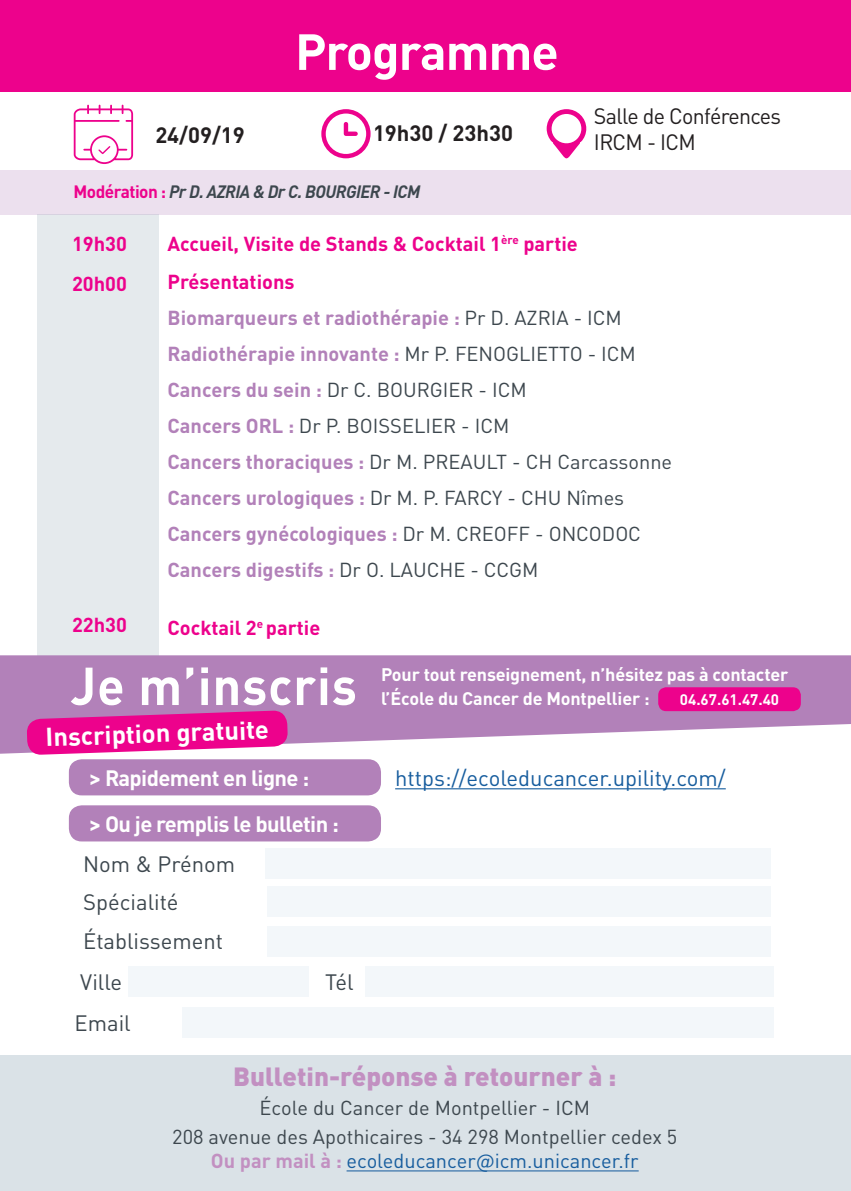
<style>
.page{position:relative;width:851px;height:1191px;background:#fff}
.page>*{position:absolute;margin:0;border:0;box-sizing:border-box;transform-origin:0 0}
.t1{font:700 52.4px "DINOT";letter-spacing:.02em;color:#fff;scale:.95 1}
.t2{font:700 50px "DINOT";letter-spacing:-.02em;color:#fff}
.t3{font:900 26px "DINOT";color:#c290c1}
.t4{font:700 25.6px "DINOT";color:#fff}
.t5{font:22px "DINOT";color:#3d474e}
.t6{font:700 22px "DINOT";letter-spacing:-.03em;color:#fff}
.t7{font:22px "DINOT";color:#175d9e}
.t8{font:22px/26.4px "DINOT";letter-spacing:-.03em;color:#231f20}
.t9{font:700 22px "DINOT";color:#231f20}
.t10{font:20px "DINOT";color:#3d474e}
.t11{font:700 20px "DINOT";color:#b281b9}
.t12{font:700 20px "DINOT";color:#ed028c}
.t13{font:20px "DINOT";color:#175d9e}
.t14{font:700 18px/24px "DINOT";letter-spacing:-.01em;color:#fff}
.t15{font:italic 700 17.8px "DINOT";letter-spacing:-.03em;color:#3d474e}
.t16{font:700 15px "DINOT";color:#fff}
.s1{font-style:normal;color:#ed028c}
.s2{font-weight:400;color:#3d474e}
.s3{font-weight:700;color:#b281b9}
.s4{font-weight:700;color:#c290c1}
</style>
<div class="page">
<div style="left:0;top:170px;width:850px;height:44px;background:#ece0ee"></div>
<div style="left:37px;top:214px;width:121px;height:441px;background:#e5eaed"></div>
<svg style="left:73px;top:104px;width:61px;height:60px"></svg>
<svg style="left:321px;top:109px;width:50px;height:50px"></svg>
<svg style="left:546px;top:109px;width:41px;height:50px"></svg>
<div style="left:0;top:0;width:850px;height:91px;background:#ed028c"></div>
<svg style="left:0;top:655px;width:850px;height:98px;fill:#b281b9"></svg>
<div style="left:0;top:1055px;width:850px;height:136px;background:#dae2e7"></div>
<hr style="left:346px;top:1170px;width:292px;height:1px;background:#175d9e">
<div style="left:265px;top:848px;width:506px;height:30px;background:#f3f7fa"></div>
<div style="left:267px;top:886px;width:504px;height:31px;background:#f3f7fa"></div>
<div style="left:267px;top:925px;width:504px;height:31px;background:#f3f7fa"></div>
<div style="left:128px;top:966px;width:180px;height:31px;background:#f3f7fa"></div>
<div style="left:365px;top:966px;width:408px;height:31px;background:#f3f7fa"></div>
<div style="left:182px;top:1007px;width:591px;height:31px;background:#f3f7fa"></div>
<svg style="left:26px;top:710px;width:262px;height:45px;background:#e72a9c"></svg>
<hr style="left:395px;top:788px;width:330px;height:1px;background:#175d9e">
<div style="left:69px;top:759px;width:312px;height:36px;background:#b281b9;border-radius:13px"></div>
<div style="left:69px;top:805px;width:312px;height:36px;background:#b281b9;border-radius:13px"></div>
<div style="left:658px;top:687px;width:142px;height:24px;background:#ed028c;border-radius:8px"></div>
<p class="t2" style="left:295px;top:19px;width:265px">Programme</p>
<p class="t9" style="left:155px;top:120px;width:91px">24/09/19</p>
<p class="t9" style="left:373px;top:119px;width:141px">19h30 / 23h30</p>
<p class="t15" style="left:73px;top:180px;width:348px"><span class="s1">Modération :</span> Pr D. AZRIA &amp; Dr C. BOURGIER - ICM</p>
<p class="t8" style="left:594px;top:102px;width:189px">Salle de Conférences<br>IRCM - ICM</p>
<p class="t12" style="left:72px;top:230px;width:56px">19h30</p>
<p class="t12" style="left:72px;top:270px;width:56px">20h00</p>
<p class="t12" style="left:72px;top:612px;width:56px">22h30</p>
<p class="t12" style="left:167px;top:230px;width:412px">Accueil, Visite de Stands &amp; Cocktail 1<sup>ère</sup> partie</p>
<p class="t12" style="left:167px;top:268px;width:128px">Présentations</p>
<p class="t11" style="left:167px;top:304px;width:456px">Biomarqueurs et radiothérapie : <span class="s2">Pr D. AZRIA - ICM</span></p>
<p class="t11" style="left:167px;top:340px;width:470px">Radiothérapie innovante : <span class="s2">Mr P. FENOGLIETTO - ICM</span></p>
<p class="t10" style="left:167px;top:377px;width:361px"><span class="s3">Cancers du sein :</span> Dr C. BOURGIER - ICM</p>
<p class="t10" style="left:167px;top:413px;width:343px"><span class="s3">Cancers ORL :</span> Dr P. BOISSELIER - ICM</p>
<p class="t10" style="left:167px;top:449px;width:506px"><span class="s3">Cancers thoraciques :</span> Dr M. PREAULT - CH Carcassonne</p>
<p class="t10" style="left:167px;top:485px;width:458px"><span class="s3">Cancers urologiques :</span> Dr M. P. FARCY - CHU Nîmes</p>
<p class="t11" style="left:167px;top:520px;width:475px">Cancers gynécologiques : <span class="s2">Dr M. CREOFF - ONCODOC</span></p>
<p class="t11" style="left:167px;top:556px;width:372px">Cancers digestifs : <span class="s2">Dr O. LAUCHE - CCGM</span></p>
<p class="t12" style="left:167px;top:614px;width:154px">Cocktail 2<sup>e</sup> partie</p>
<p class="t1" style="left:71px;top:652px;width:303px">Je m’inscris</p>
<p class="t14" style="left:381px;top:661px;width:409px">Pour tout renseignement, n’hésitez pas à contacter l’École du Cancer de Montpellier :</p>
<p class="t16" style="left:679px;top:689px;width:101px">04.67.61.47.40</p>
<p class="t4" style="left:45px;top:720px;width:225px;rotate:-2deg">Inscription gratuite</p>
<p class="t6" style="left:89px;top:763px;width:221px">&gt; Rapidement en ligne :</p>
<p class="t7" style="left:395px;top:764px;width:332px">https://ecoleducancer.upility.com/</p>
<p class="t6" style="left:89px;top:809px;width:251px">&gt; Ou je remplis le bulletin :</p>
<p class="t5" style="left:83px;top:850px;width:153px">Nom &amp; Prénom</p>
<p class="t5" style="left:83px;top:888px;width:97px">Spécialité</p>
<p class="t5" style="left:83px;top:927px;width:142px">Établissement</p>
<p class="t5" style="left:80px;top:968px;width:43px">Ville</p>
<p class="t5" style="left:325px;top:968px;width:30px">Tél</p>
<p class="t5" style="left:75px;top:1009px;width:58px">Email</p>
<p class="t3" style="left:233px;top:1059px;width:385px">Bulletin-réponse à retourner à :</p>
<p class="t10" style="left:259px;top:1095px;width:332px">École du Cancer de Montpellier - ICM</p>
<p class="t10" style="left:172px;top:1124px;width:506px">208 avenue des Apothicaires - 34 298 Montpellier cedex 5</p>
<p class="t13" style="left:211px;top:1148px;width:429px"><span class="s4">Ou par mail à :</span> ecoleducancer@icm.unicancer.fr</p>
</div>
